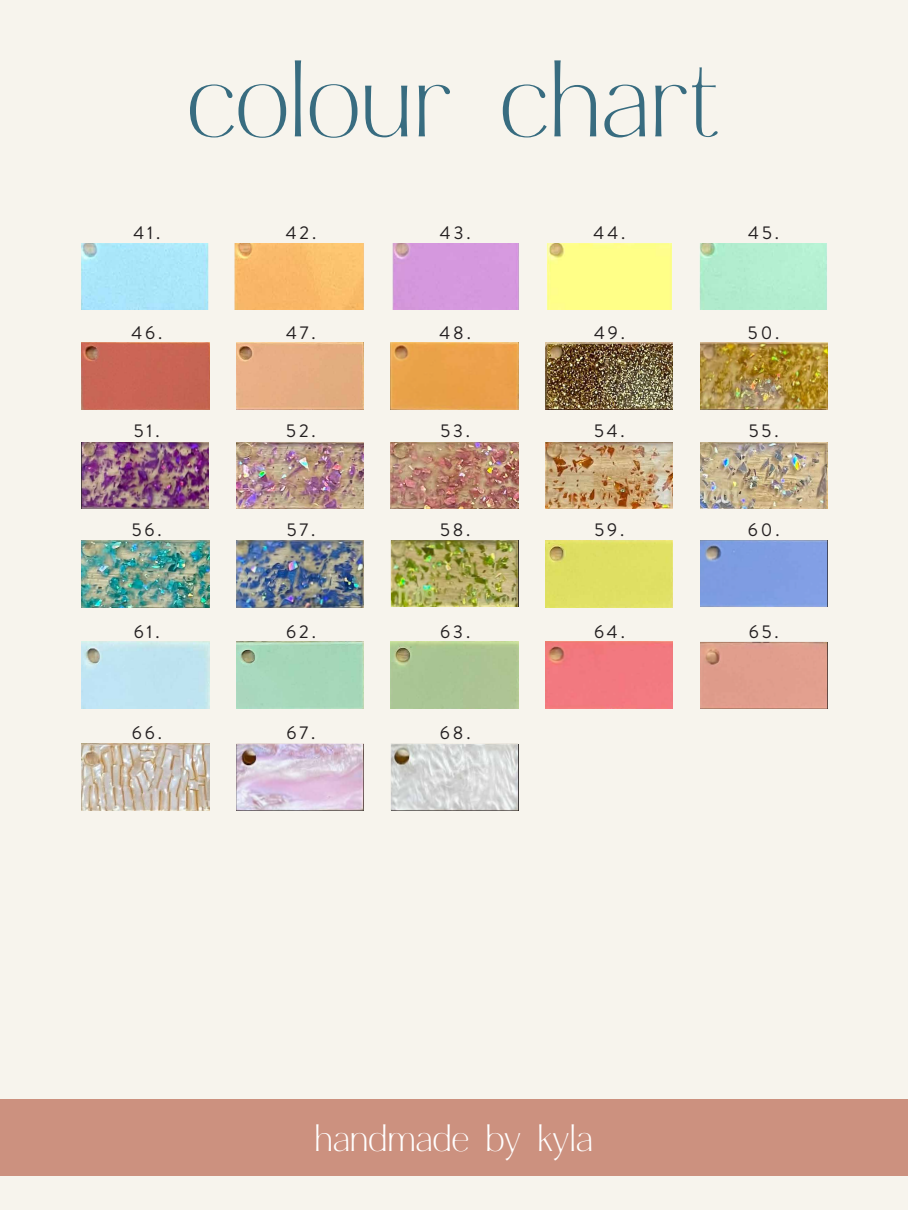
<style>
.page{position:relative;width:908px;height:1210px;background:#fff}
.page>*{position:absolute;margin:0;border:0;box-sizing:border-box;transform-origin:0 0}
.t1{font:101.37px "HV Argentine";letter-spacing:-.01em;color:#386c80}
.t2{font:35.58px "HV Argentine";letter-spacing:-.01em;color:#fff}
.t3{font:18.45px "Brandon Grotesque";letter-spacing:.16em;color:#231f20}
</style>
<div class="page">
<div style="left:0;top:0;width:907px;height:1210px;background:#f7f4ed"></div>
<img style="left:81px;top:243px;width:746px;height:66px">
<div style="left:0;top:1100px;width:907px;height:76px;background:#cc917f"></div>
<div style="left:82px;top:343px;width:127px;height:67px;background:#ca6554"></div>
<img style="left:82px;top:442px;width:127px;height:67px">
<img style="left:82px;top:540px;width:127px;height:67px">
<img style="left:82px;top:642px;width:127px;height:67px">
<img style="left:82px;top:743px;width:127px;height:67px">
<img style="left:236px;top:343px;width:127px;height:67px">
<img style="left:236px;top:442px;width:127px;height:67px">
<img style="left:236px;top:540px;width:127px;height:67px">
<img style="left:236px;top:642px;width:127px;height:67px">
<img style="left:236px;top:743px;width:127px;height:67px">
<img style="left:390px;top:343px;width:128px;height:67px">
<img style="left:390px;top:442px;width:128px;height:67px">
<img style="left:390px;top:540px;width:128px;height:67px">
<img style="left:390px;top:642px;width:128px;height:67px">
<img style="left:390px;top:743px;width:128px;height:67px">
<img style="left:545px;top:343px;width:127px;height:66px">
<img style="left:545px;top:442px;width:127px;height:67px">
<div style="left:545px;top:540px;width:127px;height:67px;background:#dfdf63"></div>
<div style="left:545px;top:642px;width:127px;height:67px;background:#f27980"></div>
<img style="left:700px;top:343px;width:127px;height:67px">
<img style="left:700px;top:442px;width:127px;height:67px">
<img style="left:700px;top:540px;width:127px;height:67px">
<img style="left:700px;top:642px;width:127px;height:67px">
<h1 class="t1" style="left:185px;top:26px;width:538px">colour chart</h1>
<p class="t3" style="left:133px;top:219px;width:28px">41.</p>
<p class="t3" style="left:286px;top:219px;width:32px">42.</p>
<p class="t3" style="left:440px;top:219px;width:32px">43.</p>
<p class="t3" style="left:593px;top:219px;width:33px">44.</p>
<p class="t3" style="left:748px;top:219px;width:32px">45.</p>
<p class="t3" style="left:131px;top:319px;width:32px">46.</p>
<p class="t3" style="left:286px;top:319px;width:31px">47.</p>
<p class="t3" style="left:439px;top:319px;width:33px">48.</p>
<p class="t3" style="left:594px;top:319px;width:32px">49.</p>
<p class="t3" style="left:747px;top:319px;width:33px">50.</p>
<p class="t3" style="left:134px;top:418px;width:27px">51.</p>
<p class="t3" style="left:286px;top:418px;width:31px">52.</p>
<p class="t3" style="left:440px;top:418px;width:31px">53.</p>
<p class="t3" style="left:594px;top:418px;width:32px">54.</p>
<p class="t3" style="left:748px;top:418px;width:31px">55.</p>
<p class="t3" style="left:132px;top:517px;width:31px">56.</p>
<p class="t3" style="left:286px;top:517px;width:30px">57.</p>
<p class="t3" style="left:440px;top:517px;width:32px">58.</p>
<p class="t3" style="left:594px;top:517px;width:31px">59.</p>
<p class="t3" style="left:747px;top:517px;width:33px">60.</p>
<p class="t3" style="left:134px;top:618px;width:27px">61.</p>
<p class="t3" style="left:286px;top:618px;width:31px">62.</p>
<p class="t3" style="left:440px;top:618px;width:31px">63.</p>
<p class="t3" style="left:593px;top:618px;width:32px">64.</p>
<p class="t3" style="left:748px;top:618px;width:31px">65.</p>
<p class="t3" style="left:132px;top:720px;width:32px">66.</p>
<p class="t3" style="left:286px;top:720px;width:30px">67.</p>
<p class="t3" style="left:440px;top:720px;width:32px">68.</p>
<h2 class="t2" style="left:315px;top:1112px;width:279px">handmade by kyla</h2>
</div>
